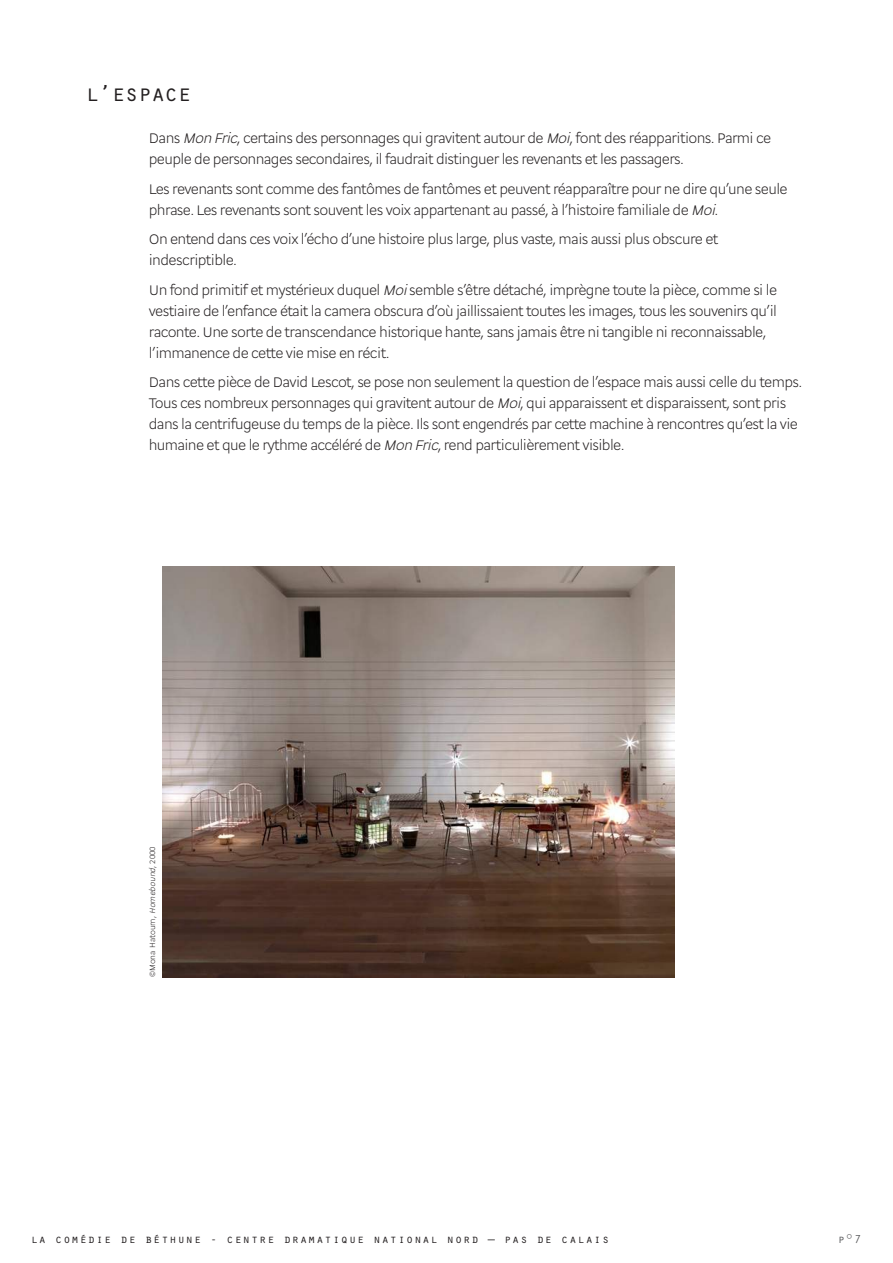
<style>
.page{position:relative;width:893px;height:1263px;background:#fff}
.page>*{position:absolute;margin:0;border:0;box-sizing:border-box;transform-origin:0 0}
.t1{font:24px "Orator Std";letter-spacing:-.05em;color:#231f20}
.t2{font:300 15px/21px "Cogito AGMM";letter-spacing:-.04em;color:#231f20}
.t3{font:12px "Orator Std";letter-spacing:.08em;color:#231f20}
.t4{font:12px "Orator Std";color:#57585a}
.t5{font:300 8.25px "Cogito";color:#231f20}
.s1{font-style:italic}
</style>
<div class="page">
<img style="left:162px;top:567px;width:512px;height:410px">
<h1 class="t1" style="left:85px;top:76px;width:108px">l’espace</h1>
<p class="t2" style="left:149px;top:128px;width:624px">Dans <span class="s1">MonFric</span>, certains des personnages qui gravitent autour de <span class="s1">Moi</span>, font des réapparitions. Parmi ce peuple de personnages secondaires, il faudrait distinguer les revenants et les passagers.</p>
<p class="t2" style="left:149px;top:179px;width:640px">Les revenants sont comme des fantômes de fantômes et peuvent réapparaître pour ne dire qu’une seule phrase. Les revenants sont souvent les voix appartenant au passé, à l’histoire familiale de <span class="s1">Moi</span>.</p>
<p class="t2" style="left:149px;top:229px;width:571px">On entend dans ces voix l’écho d’une histoire plus large, plus vaste, mais aussi plus obscure et indescriptible.</p>
<p class="t2" style="left:149px;top:280px;width:630px">Un fond primitif et mystérieux duquel <span class="s1">Moi</span>semble s’être détaché, imprègne toute la pièce, comme si le vestiaire de l’enfance était la camera obscura d’où jaillissaient toutes les images, tous les souvenirs qu’il raconte. Une sorte de transcendance historique hante, sans jamais être ni tangible ni reconnaissable, l’immanence de cette vie mise en récit.</p>
<p class="t2" style="left:149px;top:372px;width:655px">Dans cette pièce de David Lescot, se pose non seulement la question de l’espace mais aussi celle du temps.<br>Tous ces nombreux personnages qui gravitent autour de <span class="s1">Moi</span>, qui apparaissent et disparaissent, sont pris dans la centrifugeuse du temps de la pièce. Ils sont engendrés par cette machine à rencontres qu’est la vie humaine et que le rythme accéléré de <span class="s1">MonFric</span>, rend particulièrement visible.</p>
<p class="t5" style="left:148px;top:977px;width:132px;rotate:-90deg">©Mona Hatoum, <span class="s1">Homebound</span>, 2000</p>
<p class="t3" style="left:31px;top:1231px;width:580px">la comédie de béthune - centre dramatique national nord — pas de calais</p>
<p class="t4" style="left:838px;top:1231px;width:25px">p°7</p>
</div>
